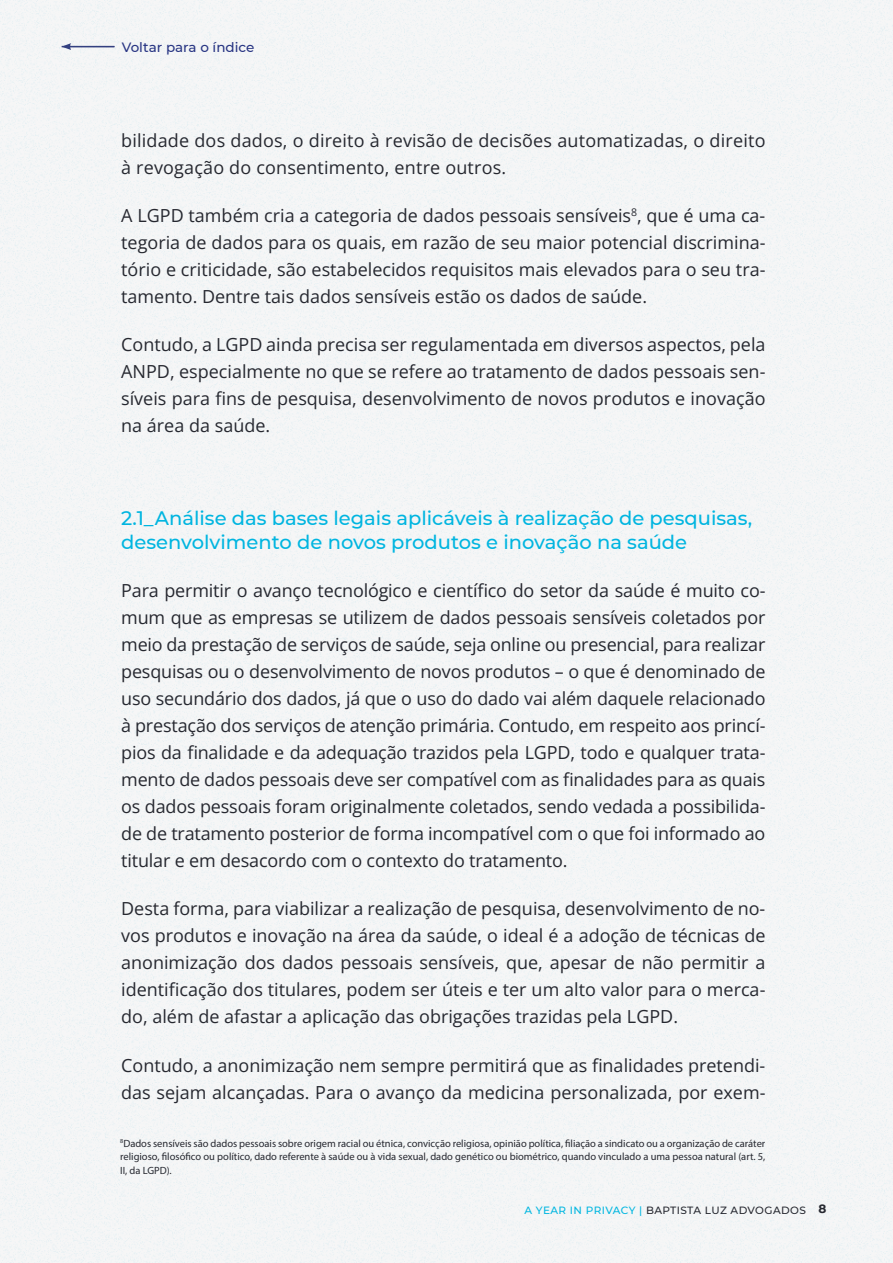
<style>
.page{position:relative;width:893px;height:1263px;background:#fff}
.page>*{position:absolute;margin:0;border:0;box-sizing:border-box;transform-origin:0 0}
.t1{font:500 19.5px/23.4px "Montserrat";color:#00b5e0}
.t2{font:800 18px/27px "Open Sans";color:#262830;text-align:justify}
.t3{font:500 13.5px "Montserrat";color:#283583}
.t4{font:10.5px/13.5px "Myriad Pro";color:#262830;text-align:justify}
.t5{font:500 10.5px "Montserrat";letter-spacing:.04em;color:#262830}
.s1{font-weight:400}
.s2{color:#00b6e0}
.s3{font-weight:700;font-size:12px}
</style>
<div class="page">
<div style="left:0;top:0;width:733px;height:1263px;background:#f4f5f6"></div>
<div style="left:733px;top:0;width:160px;height:1263px;background:#f4f5f6"></div>
<div style="left:0;top:0;width:347px;height:144px;background:#f4f5f6"></div>
<svg style="left:62px;top:43px;width:9px;height:7px"></svg>
<hr style="left:62px;top:46px;width:52px;height:1px;background:#334080">
<p class="t3" style="left:122px;top:38px;width:134px">Voltar para o índice</p>
<p class="t2" style="left:121px;top:126px;width:646px">bilidade dos dados, o direito à revisão de decisões automatizadas, o direito à revogação do consentimento, entre outros.</p>
<p class="t2" style="left:121px;top:202px;width:646px">A LGPD também cria a categoria de dados pessoais sensíveis<sup>8</sup>, que é uma ca&shy;tegoria de dados para os quais, em razão de seu maior potencial discrimina&shy;tório e criticidade, são estabelecidos requisitos mais elevados para o seu tra&shy;tamento. Dentre tais dados sensíveis estão os dados de saúde.</p>
<p class="t2" style="left:121px;top:331px;width:646px">Contudo, a LGPD ainda precisa ser regulamentada em diversos aspectos, pela ANPD, especialmente no que se refere ao tratamento de dados pessoais sen&shy;síveis para fins de pesquisa, desenvolvimento de novos produtos e inovação na área da saúde.</p>
<p class="t1" style="left:121px;top:506px;width:632px">2.1_Análise das bases legais aplicáveis à realização de pesquisas, desenvolvimento de novos produtos e inovação na saúde</p>
<p class="t2" style="left:121px;top:576px;width:646px">Para permitir o avanço tecnológico e científico do setor da saúde é muito co&shy;mum que as empresas se utilizem de dados pessoais sensíveis coletados por meio da prestação de serviços de saúde, seja <span class="s1">online</span> ou presencial, para realizar pesquisas ou o desenvolvimento de novos produtos – o que é denominado de uso secundário dos dados, já que o uso do dado vai além daquele relacionado à prestação dos serviços de atenção primária. Contudo, em respeito aos princí&shy;pios da finalidade e da adequação trazidos pela LGPD, todo e qualquer trata&shy;mento de dados pessoais deve ser compatível com as finalidades para as quais os dados pessoais foram originalmente coletados, sendo vedada a possibilida&shy;de de tratamento posterior de forma incompatível com o que foi informado ao titular e em desacordo com o contexto do tratamento.</p>
<p class="t2" style="left:121px;top:895px;width:646px">Desta forma, para viabilizar a realização de pesquisa, desenvolvimento de no&shy;vos produtos e inovação na área da saúde, o ideal é a adoção de técnicas de anonimização dos dados pessoais sensíveis, que, apesar de não permitir a identificação dos titulares, podem ser úteis e ter um alto valor para o merca&shy;do, além de afastar a aplicação das obrigações trazidas pela LGPD.</p>
<p class="t2" style="left:121px;top:1051px;width:646px">Contudo, a anonimização nem sempre permitirá que as finalidades pretendi&shy;das sejam alcançadas. Para o avanço da medicina personalizada, por exem-</p>
<p class="t4" style="left:120px;top:1136px;width:647px"><sup>8</sup>Dados sensíveis são dados pessoais sobre origem racial ou étnica, convicção religiosa, opinião política, filiação a sindicato ou a organização de caráter religioso, filosófico ou político, dado referente à saúde ou à vida sexual, dado genético ou biométrico, quando vinculado a uma pessoa natural (art. 5, II, da LGPD).</p>
<p class="t5" style="left:525px;top:1203px;width:303px"><span class="s2">A YEAR IN PRIVACY |</span> BAPTISTA LUZ ADVOGADOS <span class="s3">8</span></p>
</div>
